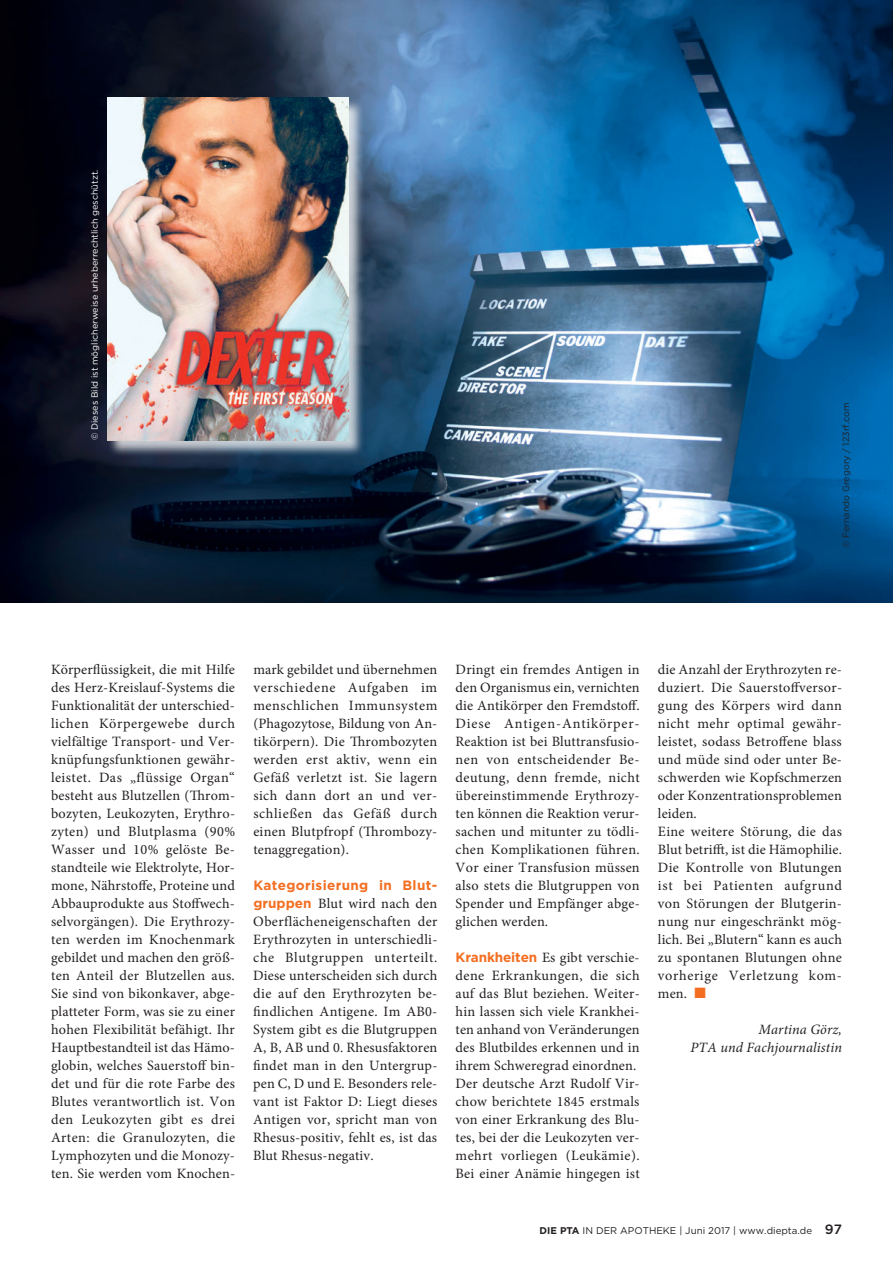
<style>
.page{position:relative;width:893px;height:1263px;background:#fff}
.page>*{position:absolute;margin:0;border:0;box-sizing:border-box;transform-origin:0 0}
.t1{font:14.25px/18px "Minion Pro";letter-spacing:.015em;color:#231f20}
.t2{font:italic 14.25px/18px "Minion Pro";letter-spacing:.01em;color:#231f20;text-align:right}
.t3{font:700 13.5px "Gotham";letter-spacing:.025em;color:#f36e21}
.t4{font:9.75px "Gotham";color:#231f20}
.t5{font:9px "Gotham";color:#fff}
.t6{font:9px "Gotham";color:#231f20}
.s1{font-family:"Gotham";font-weight:700;font-size:13.5px;color:#f36e21}
.s2{color:#f36e21}
.s3{font-weight:700}
.s4{font-weight:500;font-size:13.5px}
</style>
<div class="page">
<img style="left:0;top:0;width:893px;height:602px">
<div style="left:107px;top:98px;width:257px;height:358px;background:#fff;opacity:.75"></div>
<img style="left:108px;top:98px;width:240px;height:342px">
<p class="t5" style="left:89px;top:440px;width:272px;rotate:-90deg">© Dieses Bild ist möglicherweise urheberrechtlich geschützt.</p>
<p class="t6" style="left:840px;top:548px;width:147px;rotate:-90deg">© Fernando Gregory / 123rf.com</p>
<p class="t1" style="left:51px;top:661px;width:186px;text-align:justify">Körperflüssigkeit, die mit Hilfe des Herz-Kreislauf-Systems die Funktionalität der unterschied&shy;lichen Körpergewebe durch vielfältige Transport- und Ver&shy;knüpfungsfunktionen gewähr&shy;leistet. Das „flüssige Organ“ besteht aus Blutzellen (Throm&shy;bozyten, Leukozyten, Erythro&shy;zyten) und Blutplasma (90% Wasser und 10% gelöste Be&shy;standteile wie Elektrolyte, Hor&shy;mone, Nährstoffe, Proteine und Abbauprodukte aus Stoffwech&shy;selvorgängen). Die Erythrozy&shy;ten werden im Knochenmark gebildet und machen den größ&shy;ten Anteil der Blutzellen aus.<br>Sie sind von bikonkaver, abge&shy;platteter Form, was sie zu einer hohen Flexibilität befähigt. Ihr Hauptbestandteil ist das Hämo&shy;globin, welches Sauerstoff bin&shy;det und für die rote Farbe des Blutes verantwortlich ist. Von den Leukozyten gibt es drei Arten: die Granulozyten, die Lymphozyten und die Monozy&shy;ten. Sie werden vom Knochen-</p>
<p class="t1" style="left:253px;top:661px;width:186px;text-align:justify">mark gebildet und übernehmen verschiedene Aufgaben im menschlichen Immunsystem (Phagozytose, Bildung von An&shy;tikörpern). Die Thrombozyten werden erst aktiv, wenn ein Gefäß verletzt ist. Sie lagern sich dann dort an und ver&shy;schließen das Gefäß durch einen Blutpfropf (Thrombozy&shy;tenaggregation).</p>
<p class="t3" style="left:253px;top:876px;width:185px">Kategorisierung in Blut-</p>
<p class="t1" style="left:253px;top:895px;width:186px"><span class="s1">gruppen</span> Blut wird nach den<br>Oberflächeneigenschaften der<br>Erythrozyten in unterschiedli&shy;che Blutgruppen unterteilt.<br>Diese unterscheiden sich durch die auf den Erythrozyten be&shy;findlichen Antigene. Im AB0-<br>System gibt es die Blutgruppen<br>A, B, AB und 0. Rhesusfaktoren findet man in den Untergrup&shy;pen C, D und E. Besonders rele&shy;vant ist Faktor D: Liegt dieses<br>Antigen vor, spricht man von<br>Rhesus-positiv, fehlt es, ist das<br>Blut Rhesus-negativ.</p>
<p class="t1" style="left:456px;top:661px;width:186px">Dringt ein fremdes Antigen in den Organismus ein, vernichten die Antikörper den Fremdstoff.<br>Diese Antigen-Antikörper--<br>Reaktion ist bei Bluttransfusio&shy;nen von entscheidender Be&shy;deutung, denn fremde, nicht übereinstimmende Erythrozy&shy;ten können die Reaktion verur&shy;sachen und mitunter zu tödli&shy;chen Komplikationen führen.<br>Vor einer Transfusion müssen also stets die Blutgruppen von<br>Spender und Empfänger abge&shy;glichen werden.</p>
<p class="t1" style="left:456px;top:949px;width:186px"><span class="s1">Krankheiten</span> Es gibt verschie&shy;dene Erkrankungen, die sich auf das Blut beziehen. Weiter&shy;hin lassen sich viele Krankhei&shy;ten anhand von Veränderungen des Blutbildes erkennen und in ihrem Schweregrad einordnen.<br>Der deutsche Arzt Rudolf Vir&shy;chow berichtete 1845 erstmals von einer Erkrankung des Blu&shy;tes, bei der die Leukozyten ver&shy;mehrt vorliegen (Leukämie).<br>Bei einer Anämie hingegen ist</p>
<p class="t1" style="left:658px;top:661px;width:186px">die Anzahl der Erythrozyten re&shy;duziert. Die Sauerstoffversor&shy;gung des Körpers wird dann nicht mehr optimal gewähr&shy;leistet, sodass Betroffene blass und müde sind oder unter Be&shy;schwerden wie Kopfschmerzen oder Konzentrationsproblemen leiden.<br>Eine weitere Störung, die das<br>Blut betrifft, ist die Hämophilie.<br>Die Kontrolle von Blutungen ist bei Patienten aufgrund von Störungen der Blutgerin&shy;nung nur eingeschränkt mög&shy;lich. Bei „Blutern“ kann es auch zu spontanen Blutungen ohne vorherige Verletzung kom&shy;men. <span class="s2">■</span></p>
<p class="t2" style="left:691px;top:1021px;width:153px">Martina Görz,<br>PTA und Fachjournalistin</p>
<p class="t4" style="left:540px;top:1224px;width:304px"><span class="s3">DIE PTA</span> IN DER APOTHEKE | Juni 2017 | www.diepta.de <span class="s4">97</span></p>
</div>
